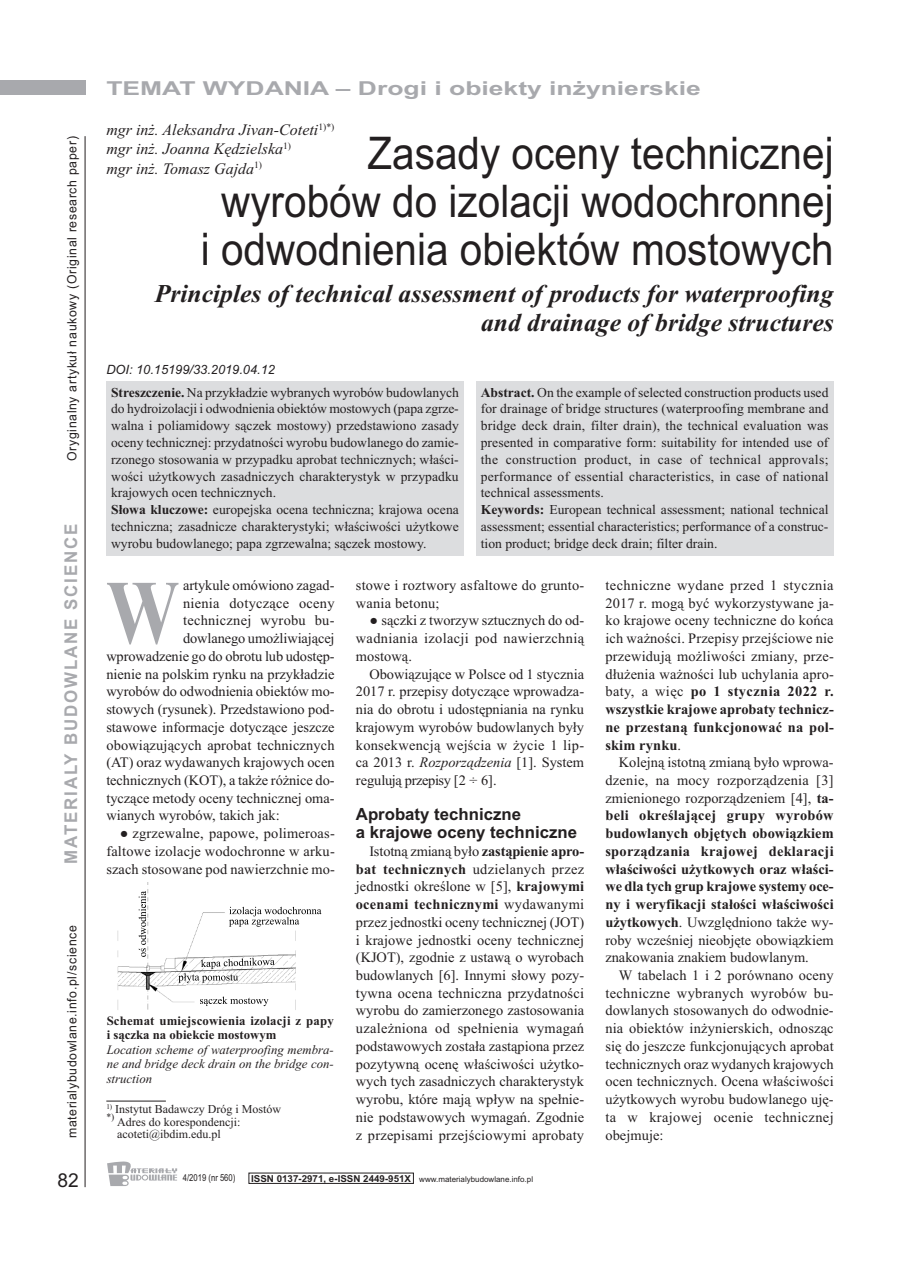
<style>
.page{position:relative;width:906px;height:1268px;background:#fff}
.page>*{position:absolute;margin:0;border:0;box-sizing:border-box;transform-origin:0 0}
.t1{font:700 91.05px "Times New Roman";color:#a8a9ad;scale:.8 1}
.t2{font:45px/48px "Arial";color:#231f20;text-align:right;scale:.9 1}
.t3{font:italic 700 25.65px/28.7px "Times New Roman";color:#231f20;text-align:right}
.t4{font:700 19.2px "Arial";color:#a8a9ad;scale:1.38 1}
.t5{font:19.2px "Arial";color:#231f20}
.t6{font:700 17.55px "Arial";letter-spacing:.11em;color:#a8a9ad;scale:.96 1}
.t7{font:700 16.8px/17.7px "Arial";color:#231f20}
.t8{font:italic 16.05px/19.2px "Times New Roman";color:#231f20}
.t9{font:14.4px/17.7px "Times New Roman";color:#231f20;text-align:justify}
.t10{font:700 14.4px/17.7px "Times New Roman";letter-spacing:.005em;color:#231f20;text-align:justify}
.t11{font:14.4px "Times New Roman";letter-spacing:.02em;color:#231f20}
.t12{font:13.65px/16.8px "Times New Roman";color:#231f20}
.t13{font:12.75px "Arial";letter-spacing:.055em;color:#231f20;scale:.96 1}
.t14{font:italic 12.75px/14.4px "Times New Roman";color:#231f20;text-align:justify}
.t15{font:700 12.75px/14.4px "Times New Roman";letter-spacing:.01em;color:#231f20}
.t16{font:italic 12.75px "Arial";color:#231f20}
.t17{font:12px "Times New Roman";color:#231f20}
.t18{font:9.6px "Arial";color:#231f20;scale:.8 1}
.t19{font:7.95px "Arial";color:#231f20}
.s1{font-weight:700}
.s2{font-style:italic}
.s3{font-weight:700;font-size:9.6px}
.s4{font-weight:400}
</style>
<div class="page">
<div style="left:0;top:81px;width:85px;height:14px;background:#a8a9ad"></div>
<hr style="left:85px;top:136px;width:1px;height:1050px;background:#231f20">
<svg style="left:107px;top:1161px;width:70px;height:24px"></svg>
<hr style="left:106px;top:1100px;width:60px;height:1px;background:#231f20">
<div style="left:106px;top:382px;width:357px;height:174px;background:#dcdddf"></div>
<div style="left:476px;top:381px;width:357px;height:175px;background:#dcdddf"></div>
<img style="left:117px;top:882px;width:205px;height:128px">
<svg style="left:229px;top:906px;width:92px;height:20px"></svg>
<svg style="left:178px;top:957px;width:97px;height:25px"></svg>
<svg style="left:200px;top:996px;width:68px;height:9px"></svg>
<svg style="left:139px;top:890px;width:7px;height:66px"></svg>
<p class="t13" style="left:64px;top:461px;width:340px;rotate:-90deg">Oryginalny artykuł naukowy (Original research paper)</p>
<p class="t6" style="left:61px;top:863px;width:356px;rotate:-90deg">MATERIALY BUDOWLANE SCIENCE</p>
<p class="t13" style="left:64px;top:1138px;width:223px;rotate:-90deg">materialybudowlane.info.pl/science</p>
<h3 class="t5" style="left:57px;top:1168px;width:23px">82</h3>
<h3 class="t4" style="left:106px;top:77px;width:432px">TEMAT WYDANIA – Drogi i obiekty inżynierskie</h3>
<p class="t8" style="left:106px;top:120px;width:229px">mgr inż. Aleksandra Jivan-Coteti<sup>1)*) </sup>mgr inż. Joanna Kędzielska<sup>1)<br></sup>mgr inż. Tomasz Gajda<sup>1)</sup></p>
<h2 class="t2" style="left:201px;top:129px;width:704px">Zasady oceny technicznej wyrobów do izolacji wodochronnej<br>i odwodnienia obiektów mostowych</h2>
<h3 class="t3" style="left:155px;top:279px;width:680px">Principles of technical assessment of products for waterproofing and drainage of bridge structures</h3>
<p class="t16" style="left:106px;top:362px;width:170px">DOI: 10.15199/33.2019.04.12</p>
<p class="t12" style="left:111px;top:383px;width:349px"><span class="s1">Streszczenie.</span> Na przykładzie wybranych wyrobów budowlanych do hydroizolacji i odwodnienia obiektów mostowych (papa zgrze&shy;walna i poliamidowy sączek mostowy) przedstawiono zasady oceny technicznej: przydatności wyrobu budowlanego do zamie&shy;rzonego stosowania w przypadku aprobat technicznych; właści&shy;wości użytkowych zasadniczych charakterystyk w przypadku krajowych ocen technicznych.<br><span class="s1">Słowa kluczowe:</span> europejska ocena techniczna; krajowa ocena techniczna; zasadnicze charakterystyki; właściwości użytkowe wyrobu budowlanego; papa zgrzewalna; sączek mostowy.</p>
<p class="t12" style="left:481px;top:383px;width:349px"><span class="s1">Abstract.</span> On the example of selected construction products used for drainage of bridge structures (waterproofing membrane and bridge deck drain, filter drain), the technical evaluation was presented in comparative form: suitability for intended use of the construction product, in case of technical approvals; performance of essential characteristics, in case of national technical assessments.<br><span class="s1">Keywords:</span> European technical assessment; national technical assessment; essential characteristics; performance of a construc&shy;tion product; bridge deck drain; filter drain.</p>
<h1 class="t1" style="left:106px;top:558px;width:92px">W</h1>
<p class="t9" style="left:183px;top:576px;width:153px">artykule omówiono zagad-</p>
<p class="t11" style="left:183px;top:594px;width:153px">nienia dotyczące oceny</p>
<p class="t11" style="left:183px;top:612px;width:153px">technicznej wyrobu bu-</p>
<p class="t9" style="left:183px;top:629px;width:153px">dowlanego umożliwiającej</p>
<p class="t9" style="left:106px;top:647px;width:230px">wprowadzenie go do obrotu lub udostęp-</p>
<p class="t9" style="left:106px;top:664px;width:230px">nienie na polskim rynku na przykładzie</p>
<p class="t9" style="left:106px;top:682px;width:230px">wyrobów do odwodnienia obiektów mo-</p>
<p class="t9" style="left:106px;top:700px;width:230px">stowych (rysunek). Przedstawiono pod-</p>
<p class="t9" style="left:106px;top:717px;width:230px">stawowe informacje dotyczące jeszcze</p>
<p class="t9" style="left:106px;top:735px;width:230px">obowiązujących aprobat technicznych</p>
<p class="t9" style="left:106px;top:753px;width:230px">(AT) oraz wydawanych krajowych ocen</p>
<p class="t9" style="left:106px;top:771px;width:230px">technicznych (KOT), a także różnice do-</p>
<p class="t9" style="left:106px;top:788px;width:230px">tyczące metody oceny technicznej oma-</p>
<p class="t9" style="left:106px;top:806px;width:175px">wianych wyrobów, takich jak:</p>
<p class="t9" style="left:106px;top:824px;width:230px;text-indent:14px">● zgrzewalne, papowe, polimeroas&shy;faltowe izolacje wodochronne w arku&shy;szach stosowane pod nawierzchnie mo-</p>
<p class="t15" style="left:107px;top:1013px;width:228px">Schemat umiejscowienia izolacji z papy i sączka na obiekcie mostowym</p>
<p class="t14" style="left:107px;top:1041px;width:228px">Location scheme of waterproofing membra&shy;ne and bridge deck drain on the bridge con&shy;struction</p>
<p class="t17" style="left:106px;top:1101px;width:176px"><sup>1)</sup> Instytut Badawczy Dróg i Mostów</p>
<p class="t17" style="left:106px;top:1114px;width:136px"><sup>*)</sup> Adres do korespondencji:</p>
<p class="t17" style="left:117px;top:1126px;width:105px">acoteti@ibdim.edu.pl</p>
<p class="t9" style="left:356px;top:576px;width:230px">stowe i roztwory asfaltowe do grunto&shy;wania betonu;</p>
<p class="t9" style="left:356px;top:611px;width:230px;text-indent:13px">● sączki z tworzyw sztucznych do od&shy;wadniania izolacji pod nawierzchnią mostową.</p>
<p class="t9" style="left:356px;top:664px;width:230px;text-indent:14px">Obowiązujące w Polsce od 1 stycznia 2017 r. przepisy dotyczące wprowadza&shy;nia do obrotu i udostępniania na rynku krajowym wyrobów budowlanych były konsekwencją wejścia w życie 1 lip&shy;ca 2013 r. <span class="s2">Rozporządzenia</span> [1]. System regulują przepisy [2 ÷ 6].</p>
<p class="t7" style="left:356px;top:805px;width:223px">Aprobaty techniczne<br>a krajowe oceny techniczne</p>
<p class="t9" style="left:356px;top:841px;width:230px;text-indent:14px">Istotną zmianą było <span class="s1">zastąpienie apro&shy;bat technicznych</span> udzielanych przez jednostki określone w [5], <span class="s1">krajowymi ocenami technicznymi</span> wydawanymi przez jednostki oceny technicznej (JOT) i krajowe jednostki oceny technicznej (KJOT), zgodnie z ustawą o wyrobach budowlanych [6]. Innymi słowy pozy&shy;tywna ocena techniczna przydatności wyrobu do zamierzonego zastosowania uzależniona od spełnienia wymagań podstawowych została zastąpiona przez pozytywną ocenę właściwości użytko&shy;wych tych zasadniczych charakterystyk wyrobu, które mają wpływ na spełnie&shy;nie podstawowych wymagań. Zgodnie z przepisami przejściowymi aprobaty</p>
<p class="t18" style="left:183px;top:1171px;width:67px">4/2019 (nr 560)</p>
<p class="t19" style="left:251px;top:1174px;width:283px"><span class="s3">ISSN 0137-2971, e-ISSN 2449-951X</span> www.materialybudowlane.info.pl</p>
<p class="t9" style="left:605px;top:576px;width:230px">techniczne wydane przed 1 stycznia 2017 r. mogą być wykorzystywane ja&shy;ko krajowe oceny techniczne do końca ich ważności. Przepisy przejściowe nie przewidują możliwości zmiany, prze&shy;dłużenia ważności lub uchylania apro&shy;baty, a więc <span class="s1">po 1 stycznia 2022 r. wszystkie krajowe aprobaty technicz&shy;ne przestaną funkcjonować na pol&shy;skim rynku</span>.</p>
<p class="t10" style="left:605px;top:753px;width:230px;text-indent:14px"><span class="s4">Kolejną istotną zmianą było wprowa&shy;dzenie, na mocy rozporządzenia [3] zmienionego rozporządzeniem [4],</span> ta&shy;beli określającej grupy wyrobów budowlanych objętych obowiązkiem sporządzania krajowej deklaracji właściwości użytkowych oraz właści&shy;we dla tych grup krajowe systemy oce&shy;ny i weryfikacji stałości właściwości użytkowych<span class="s4">. Uwzględniono także wy&shy;roby wcześniej nieobjęte obowiązkiem znakowania znakiem budowlanym.</span></p>
<p class="t9" style="left:605px;top:965px;width:230px;text-indent:14px">W tabelach 1 i 2 porównano oceny techniczne wybranych wyrobów bu&shy;dowlanych stosowanych do odwodnie&shy;nia obiektów inżynierskich, odnosząc się do jeszcze funkcjonujących aprobat technicznych oraz wydanych krajowych ocen technicznych. Ocena właściwości użytkowych wyrobu budowlanego uję&shy;ta w krajowej ocenie technicznej obejmuje:</p>
</div>
